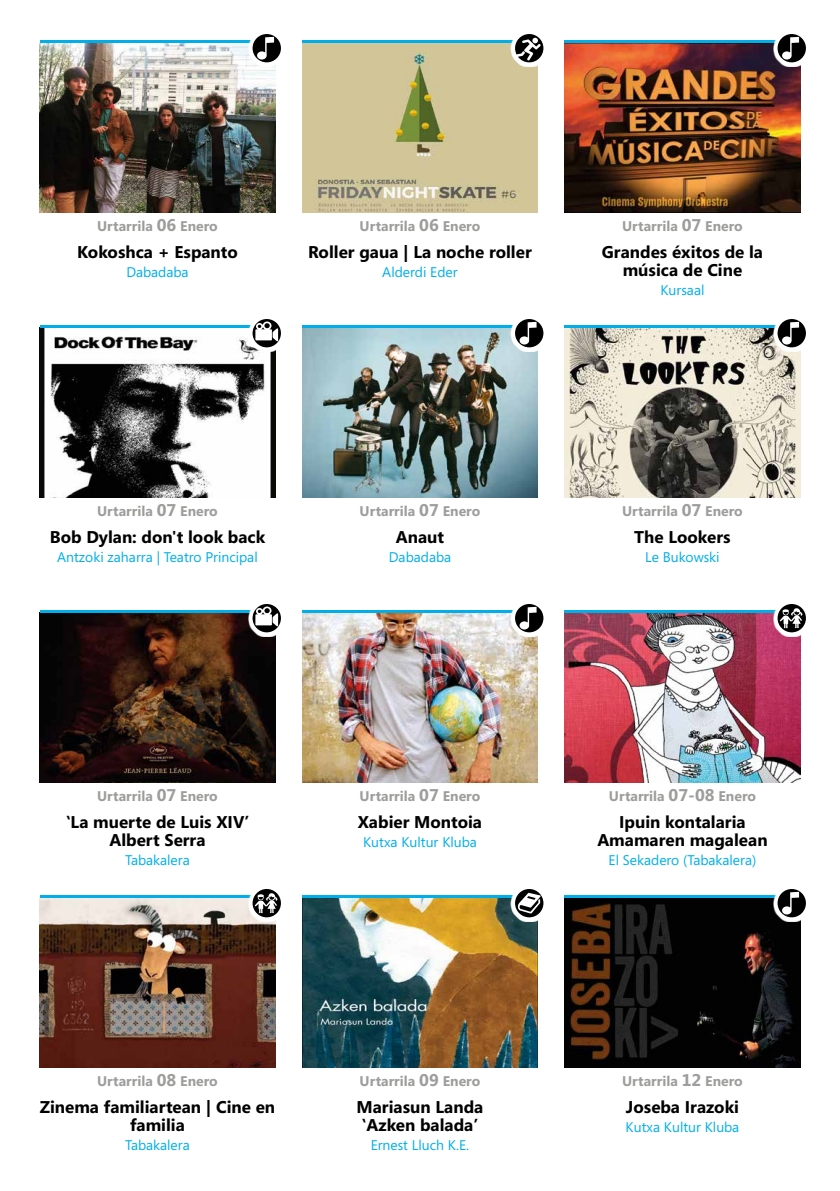
<style>
.page{position:relative;width:840px;height:1191px;background:#fff}
.page>*{position:absolute;margin:0;border:0;box-sizing:border-box;transform-origin:0 0}
.t1{font:700 17px/18px "Segoe";color:#000;text-align:center}
.t2{font:700 14px "Segoe";color:#9d9d9c}
.t3{font:14px "Segoe";color:#00afea}
.s1{font-size:17px}
</style>
<div class="page">
<img style="left:40px;top:327px;width:235px;height:170px">
<img style="left:40px;top:43px;width:235px;height:170px">
<img style="left:302px;top:327px;width:235px;height:170px">
<img style="left:40px;top:612px;width:235px;height:170px">
<img style="left:40px;top:897px;width:235px;height:170px">
<img style="left:302px;top:43px;width:235px;height:170px">
<img style="left:302px;top:612px;width:235px;height:170px">
<img style="left:302px;top:897px;width:235px;height:170px">
<img style="left:564px;top:43px;width:235px;height:170px">
<img style="left:564px;top:327px;width:235px;height:170px">
<img style="left:564px;top:612px;width:235px;height:170px">
<img style="left:564px;top:897px;width:235px;height:170px">
<hr style="left:40px;top:40px;width:235px;height:3px;background:#00afea">
<hr style="left:302px;top:325px;width:235px;height:2px;background:#00afea">
<hr style="left:40px;top:609px;width:235px;height:3px;background:#00afea">
<hr style="left:40px;top:894px;width:235px;height:3px;background:#00afea">
<hr style="left:302px;top:40px;width:235px;height:3px;background:#00afea">
<hr style="left:40px;top:325px;width:235px;height:2px;background:#00afea">
<hr style="left:302px;top:609px;width:235px;height:3px;background:#00afea">
<hr style="left:302px;top:894px;width:235px;height:3px;background:#00afea">
<hr style="left:564px;top:40px;width:235px;height:3px;background:#00afea">
<hr style="left:564px;top:325px;width:235px;height:2px;background:#00afea">
<hr style="left:564px;top:609px;width:235px;height:3px;background:#00afea">
<hr style="left:564px;top:894px;width:235px;height:3px;background:#00afea">
<div style="left:248px;top:599px;width:37px;height:37px;background:#fff"></div>
<svg style="left:252px;top:604px;width:29px;height:28px"></svg>
<div style="left:248px;top:315px;width:37px;height:37px;background:#fff"></div>
<svg style="left:252px;top:319px;width:29px;height:28px"></svg>
<svg style="left:510px;top:325px;width:34px;height:27px"></svg>
<svg style="left:514px;top:319px;width:29px;height:28px"></svg>
<div style="left:510px;top:599px;width:37px;height:37px;background:#fff"></div>
<svg style="left:514px;top:604px;width:29px;height:28px"></svg>
<svg style="left:772px;top:325px;width:34px;height:27px"></svg>
<svg style="left:777px;top:319px;width:28px;height:28px"></svg>
<div style="left:248px;top:30px;width:37px;height:37px;background:#fff"></div>
<svg style="left:252px;top:34px;width:29px;height:28px"></svg>
<svg style="left:772px;top:40px;width:34px;height:27px"></svg>
<svg style="left:777px;top:34px;width:28px;height:28px"></svg>
<svg style="left:772px;top:894px;width:34px;height:27px"></svg>
<svg style="left:777px;top:889px;width:28px;height:28px"></svg>
<div style="left:248px;top:884px;width:37px;height:37px;background:#fff"></div>
<svg style="left:252px;top:889px;width:29px;height:28px"></svg>
<svg style="left:772px;top:609px;width:34px;height:27px"></svg>
<svg style="left:777px;top:604px;width:28px;height:28px"></svg>
<svg style="left:510px;top:40px;width:34px;height:27px"></svg>
<svg style="left:514px;top:34px;width:29px;height:28px"></svg>
<svg style="left:510px;top:894px;width:34px;height:27px"></svg>
<svg style="left:514px;top:889px;width:29px;height:28px"></svg>
<p class="t2" style="left:97px;top:216px;width:122px">Urtarrila <span class="s1">06</span> Enero</p>
<p class="t1" style="left:77px;top:242px;width:162px">Kokoshca + Espanto</p>
<p class="t3" style="left:126px;top:263px;width:64px">Dabadaba</p>
<p class="t2" style="left:359px;top:216px;width:122px">Urtarrila <span class="s1">06</span> Enero</p>
<p class="t1" style="left:308px;top:242px;width:225px">Roller gaua | La noche roller</p>
<p class="t3" style="left:382px;top:263px;width:77px">Alderdi Eder</p>
<p class="t2" style="left:621px;top:216px;width:122px">Urtarrila <span class="s1">07</span> Enero</p>
<p class="t1" style="left:601px;top:242px;width:163px">Grandes éxitos de la música de Cine</p>
<p class="t3" style="left:660px;top:281px;width:46px">Kursaal</p>
<p class="t2" style="left:97px;top:501px;width:122px">Urtarrila <span class="s1">07</span> Enero</p>
<p class="t1" style="left:50px;top:527px;width:217px">Bob Dylan: don't look back</p>
<p class="t3" style="left:57px;top:548px;width:202px">Antzoki zaharra | Teatro Principal</p>
<p class="t2" style="left:359px;top:501px;width:122px">Urtarrila <span class="s1">07</span> Enero</p>
<p class="t1" style="left:395px;top:527px;width:50px">Anaut</p>
<p class="t3" style="left:388px;top:548px;width:64px">Dabadaba</p>
<p class="t2" style="left:621px;top:501px;width:122px">Urtarrila <span class="s1">07</span> Enero</p>
<p class="t1" style="left:634px;top:527px;width:98px">The Lookers</p>
<p class="t3" style="left:645px;top:548px;width:76px">Le Bukowski</p>
<p class="t2" style="left:97px;top:786px;width:122px">Urtarrila <span class="s1">07</span> Enero</p>
<p class="t1" style="left:66px;top:812px;width:185px">‛La muerte de Luis XIV’<br>Albert Serra</p>
<p class="t3" style="left:125px;top:850px;width:66px">Tabakalera</p>
<p class="t2" style="left:97px;top:1071px;width:122px">Urtarrila <span class="s1">08</span> Enero</p>
<p class="t1" style="left:40px;top:1097px;width:237px">Zinema familiartean | Cine en familia</p>
<p class="t3" style="left:125px;top:1135px;width:66px">Tabakalera</p>
<p class="t2" style="left:359px;top:786px;width:122px">Urtarrila <span class="s1">07</span> Enero</p>
<p class="t1" style="left:357px;top:812px;width:126px">Xabier Montoia</p>
<p class="t3" style="left:363px;top:832px;width:115px">Kutxa Kultur Kluba</p>
<p class="t2" style="left:359px;top:1071px;width:122px">Urtarrila <span class="s1">09</span> Enero</p>
<p class="t1" style="left:356px;top:1097px;width:128px">Mariasun Landa ‛Azken balada’</p>
<p class="t3" style="left:370px;top:1135px;width:100px">Ernest Lluch K.E.</p>
<p class="t2" style="left:608px;top:786px;width:149px">Urtarrila <span class="s1">07-08</span> Enero</p>
<p class="t1" style="left:597px;top:812px;width:172px">Ipuin kontalaria<br>Amamaren magalean</p>
<p class="t3" style="left:608px;top:850px;width:149px">El Sekadero (Tabakalera)</p>
<p class="t2" style="left:621px;top:1071px;width:122px">Urtarrila <span class="s1">12</span> Enero</p>
<p class="t1" style="left:625px;top:1097px;width:114px">Joseba Irazoki</p>
<p class="t3" style="left:625px;top:1117px;width:115px">Kutxa Kultur Kluba</p>
</div>
